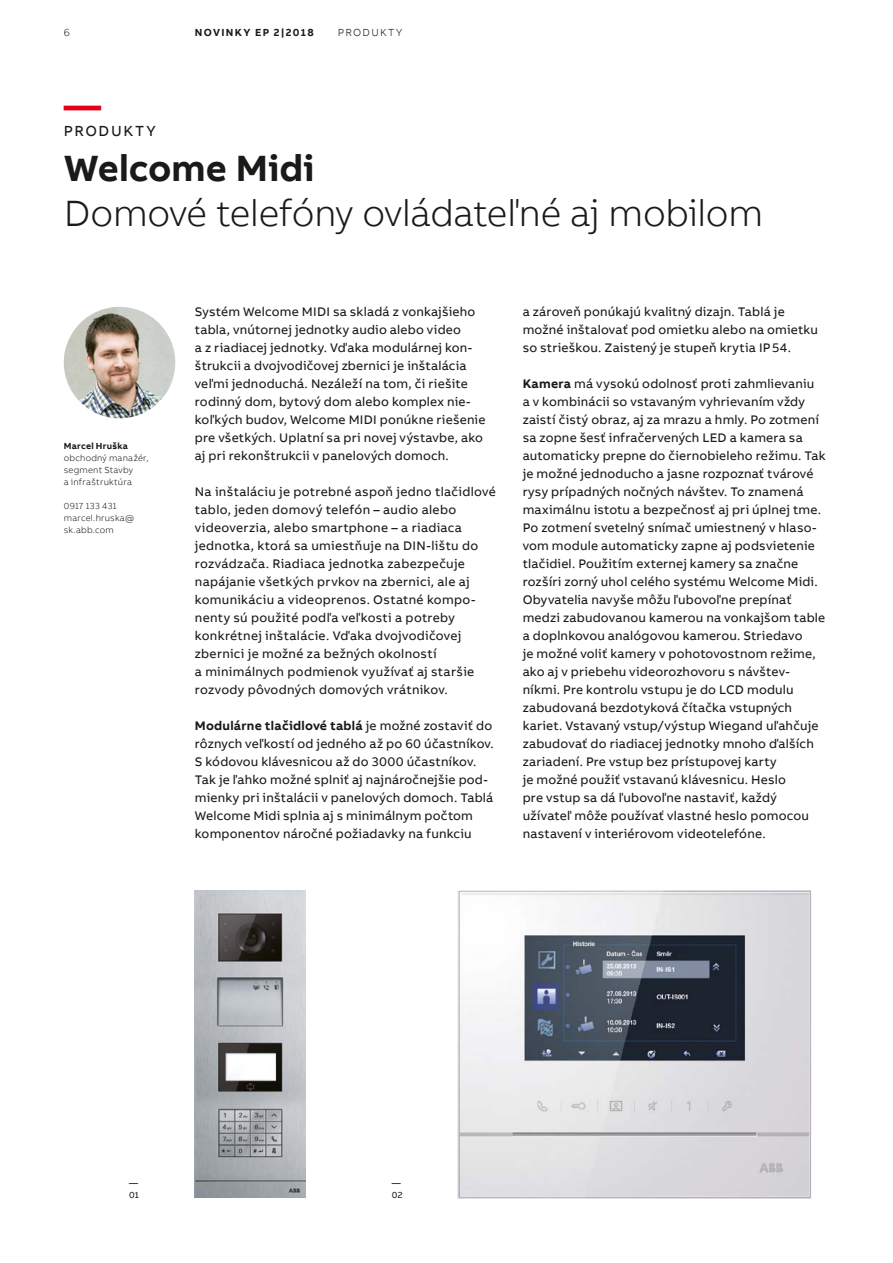
<style>
.page{position:relative;width:893px;height:1263px;background:#fff}
.page>*{position:absolute;margin:0;border:0;box-sizing:border-box;transform-origin:0 0}
.t1{font:300 37.5px "AB Bvoice";letter-spacing:-.01em;color:#1a1a18}
.t2{font:700 37.5px "AB Bvoice";color:#1a1a18}
.t3{font:700 37.5px "AB Bvoice";color:#e30018}
.t4{font:15px "AB Bvoice";letter-spacing:.11em;color:#1a1a18}
.t5{font:12.75px/18px "AB Bvoice";letter-spacing:.015em;color:#1a1a18}
.t6{font:700 10.5px "AB Bvoice";letter-spacing:.125em;color:#1a1a18}
.t7{font:300 10.5px "AB Bvoice";letter-spacing:.12em;color:#1a1a18}
.t8{font:300 9px/12px "AB Bvoice";letter-spacing:.025em;color:#1a1a18}
.t9{font:700 9px "AB Bvoice";letter-spacing:.03em;color:#1a1a18}
.t10{font:9px/12px "AB Bvoice";color:#1a1a18}
.s1{font-weight:700}
</style>
<div class="page">
<img style="left:64px;top:307px;width:111px;height:111px;border-radius:56px">
<img style="left:195px;top:890px;width:110px;height:308px">
<img style="left:457px;top:890px;width:354px;height:309px">
<p class="t7" style="left:64px;top:26px;width:8px">6</p>
<p class="t6" style="left:195px;top:25px;width:120px">Novinky EP 2|2018</p>
<p class="t7" style="left:338px;top:26px;width:34px">PRODUK</p>
<p class="t7" style="left:388px;top:26px;width:15px">TY</p>
<h1 class="t3" style="left:64px;top:81px;width:39px">—</h1>
<p class="t4" style="left:64px;top:122px;width:93px">PRODU KTY</p>
<h1 class="t2" style="left:64px;top:144px;width:252px">Welcome Midi</h1>
<h1 class="t1" style="left:64px;top:191px;width:701px">Domové telefóny ovládateľné aj mobilom</h1>
<p class="t9" style="left:64px;top:441px;width:66px">Marcel Hruška</p>
<p class="t8" style="left:64px;top:452px;width:86px">obchodný manažér, segment Stavby<br>a infraštruktúra</p>
<p class="t8" style="left:64px;top:500px;width:72px">0917 133 431 marcel.hruska@ sk.abb.com</p>
<p class="t5" style="left:195px;top:303px;width:292px">Systém Welcome MIDI sa skladá z vonkajšieho tabla, vnútornej jednotky audio alebo video<br>a z riadiacej jednotky. Vďaka modulárnej kon&shy;štrukcii a dvojvodičovej zbernici je inštalácia veľmi jednoduchá. Nezáleží na tom, či riešite rodinný dom, bytový dom alebo komplex nie&shy;koľkých budov, Welcome MIDI ponúkne riešenie pre všetkých. U platní sa pri novej výstavbe, ako aj pri rekonštrukcii v panelových domoch.</p>
<p class="t5" style="left:195px;top:483px;width:302px">Na inštaláciu je potrebné aspoň jedno tlačidlové tablo, jeden domový telefón – audio alebo videoverzia, alebo smartphone – a riadiaca jednotka, ktorá sa umiestňuje na DIN-lištu do rozvádzača. Riadiaca jednotka zabezpečuje napájanie všetkých prvkov na zbernici, ale aj komunikáciu a videoprenos. Ostatné kompo&shy;nenty sú použité podľa veľkosti a potreby konkrétnej inštalácie. Vďaka dvojvodičovej zbernici je možné za bežných okolností<br>a minimálnych podmienok využívať aj staršie rozvody pôvodných domových vrátnikov.</p>
<p class="t5" style="left:195px;top:717px;width:300px"><span class="s1">Modulárne tlačidlové tablá</span> je možné zostaviť do rôznych veľkostí od jedného až po 60 účastníkov.<br>S kódovou klávesnicou až do 3000 účastníkov.<br>Tak je ľahko možné splniť aj najnáročnejšie pod&shy;mienky pri inštalácii v panelových domoch. Tablá Welcome Midi splnia aj s minimálnym počtom komponentov náročné požiadavky na funkciu</p>
<p class="t5" style="left:523px;top:303px;width:297px">a zároveň ponúkajú kvalitný dizajn. Tablá je možné inštalovať pod omietku alebo na omietku so strieškou. Zaistený je stupeň krytia IP54.</p>
<p class="t5" style="left:523px;top:375px;width:305px"><span class="s1">Kamera</span> má vysokú odolnosť proti zahmlievaniu<br>a v kombinácii so vstavaným vyhrievaním vždy zaistí čistý obraz, aj za mrazu a hmly. Po zotmení sa zopne šesť infračervených LED a kamera sa automaticky prepne do čiernobieleho režimu. Tak je možné jednoducho a jasne rozpoznať tvárové rysy prípadných nočných návštev. To znamená maximálnu istotu a bezpečnosť aj pri úplnej tme.<br>Po zotmení svetelný snímač umiestnený v hlaso&shy;vom module automaticky zapne aj podsvietenie tlačidiel. Použitím externej kamery sa značne rozšíri zorný uhol celého systému Welcome Midi.<br>Obyvatelia navyše môžu ľubovoľne prepínať medzi zabudovanou kamerou na vonkajšom table a doplnkovou analógovou kamerou. Striedavo<br>je možné voliť kamery v pohotovostnom režime, ako aj v priebehu videorozhovoru s návštev&shy;níkmi. Pre kontrolu vstupu je do LCD modulu zabudovaná bezdotyková čítačka vstupných kariet. Vstavaný vstup/výstup Wiegand uľahčuje zabudovať do riadiacej jednotky mnoho ďalších zariadení. Pre vstup bez prístupovej karty<br>je možné použiť vstavanú klávesnicu. Heslo<br>pre vstup sa dá ľubovoľne nastaviť, každý užívateľ môže používať vlastné heslo pomocou nastavení v interiérovom videotelefóne.</p>
<p class="t10" style="left:129px;top:1177px;width:11px">—<br>01</p>
<p class="t10" style="left:392px;top:1177px;width:12px">—<br>02</p>
</div>
